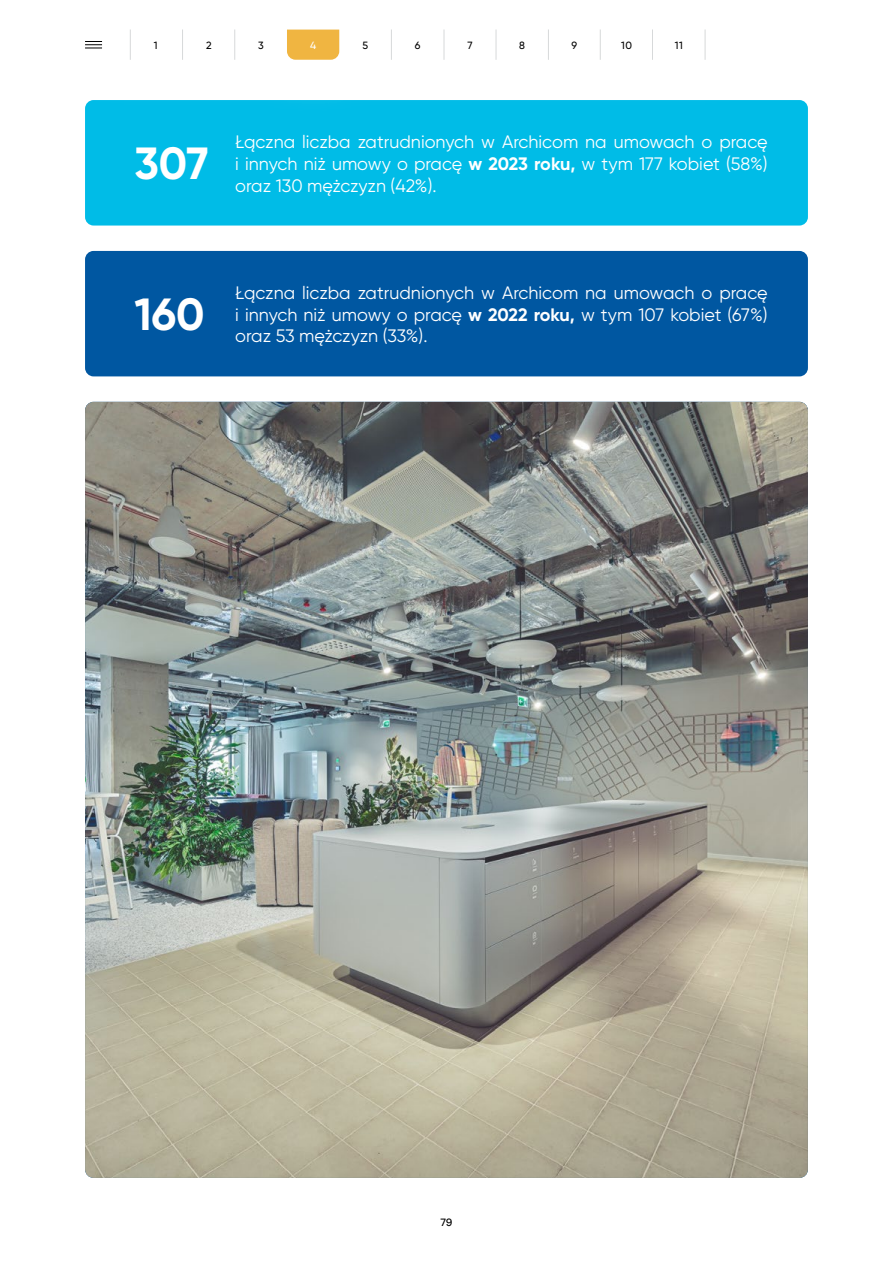
<style>
.page{position:relative;width:893px;height:1263px;background:#fff}
.page>*{position:absolute;margin:0;border:0;box-sizing:border-box;transform-origin:0 0}
.t1{font:700 45px "Gilroy";letter-spacing:-.005em;color:#fff}
.t2{font:18px/21.6px "Gilroy";color:#fff;text-align:justify}
.t3{font:500 10.5px "Gilroy";color:#000}
.t4{font:500 10.5px "DM Sans";color:#000}
.t5{font:500 10.5px "Gilroy";color:#fff}
.s1{font-weight:700}
</style>
<div class="page">
<div style="left:85px;top:100px;width:723px;height:126px;background:#00bce7;border-radius:9px"></div>
<div style="left:85px;top:251px;width:723px;height:125px;background:#0057a1;border-radius:9px"></div>
<img style="left:85px;top:402px;width:723px;height:776px">
<div style="left:32px;top:0;width:728px;height:116px;background:#fff"></div>
<div style="left:287px;top:30px;width:52px;height:30px;background:#f0b541"></div>
<svg style="left:85px;top:41px;width:17px;height:8px"></svg>
<hr style="left:548px;top:29px;width:1px;height:31px;background:#d7d9da">
<hr style="left:600px;top:29px;width:1px;height:31px;background:#d7d9da">
<hr style="left:652px;top:29px;width:1px;height:31px;background:#d7d9da">
<hr style="left:705px;top:29px;width:1px;height:31px;background:#d7d9da">
<hr style="left:496px;top:29px;width:1px;height:31px;background:#d7d9da">
<hr style="left:444px;top:29px;width:1px;height:31px;background:#d7d9da">
<hr style="left:391px;top:29px;width:1px;height:31px;background:#d7d9da">
<hr style="left:182px;top:29px;width:1px;height:31px;background:#d7d9da">
<hr style="left:234px;top:29px;width:1px;height:31px;background:#d7d9da">
<hr style="left:130px;top:29px;width:1px;height:31px;background:#d7d9da">
<p class="t3" style="left:154px;top:39px;width:5px">1</p>
<p class="t3" style="left:206px;top:39px;width:7px">2</p>
<p class="t3" style="left:258px;top:39px;width:7px">3</p>
<p class="t5" style="left:310px;top:39px;width:8px">4</p>
<p class="t3" style="left:363px;top:39px;width:7px">5</p>
<p class="t3" style="left:415px;top:39px;width:7px">6</p>
<p class="t3" style="left:467px;top:39px;width:7px">7</p>
<p class="t3" style="left:519px;top:39px;width:7px">8</p>
<p class="t3" style="left:571px;top:39px;width:7px">9</p>
<p class="t3" style="left:621px;top:39px;width:12px">10</p>
<p class="t3" style="left:675px;top:39px;width:10px">11</p>
<h1 class="t1" style="left:134px;top:135px;width:76px">307</h1>
<p class="t2" style="left:235px;top:131px;width:534px">Łączna liczba zatrudnionych w Archicom na umowach o pracę i innych niż umowy o pracę <span class="s1">w 2023 roku,</span> w tym 177 kobiet (58%) oraz 130 mężczyzn (42%).</p>
<h1 class="t1" style="left:134px;top:286px;width:72px">160</h1>
<p class="t2" style="left:235px;top:282px;width:534px">Łączna liczba zatrudnionych w Archicom na umowach o pracę i innych niż umowy o pracę <span class="s1">w 2022 roku,</span> w tym 107 kobiet (67%) oraz 53 mężczyzn (33%).</p>
<p class="t4" style="left:440px;top:1215px;width:14px">79</p>
</div>
